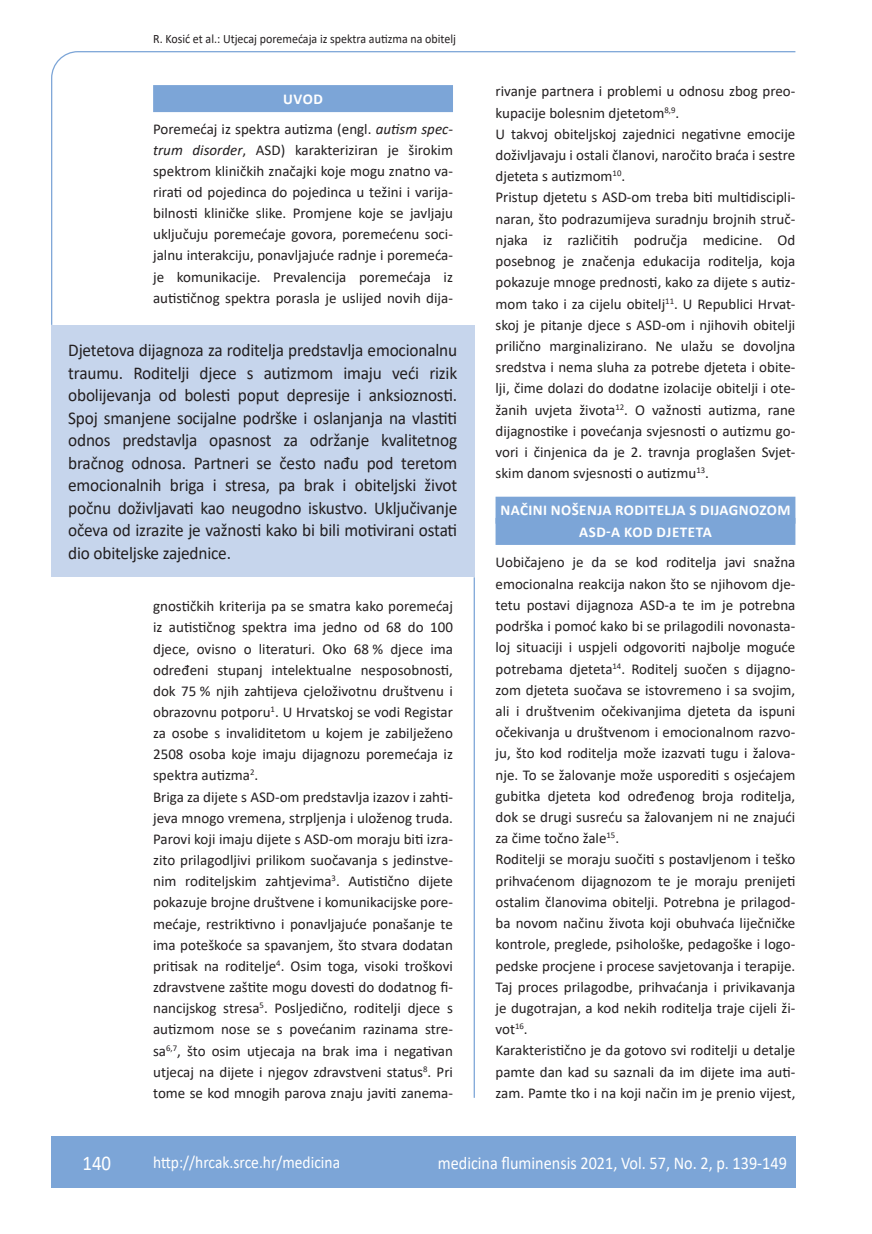
<style>
.page{position:relative;width:872px;height:1234px;background:#fff}
.page>*{position:absolute;margin:0;border:0;box-sizing:border-box;transform-origin:0 0}
.t1{font:21px "Calibri";color:#fff;scale:.9 1}
.anterfile{font:18px/22.5px "Calibri";letter-spacing:-.01em;color:#231f20;text-align:justify;scale:.96 1}
.t2{font:18px "Calibri";color:#fff;scale:.9 1}
.t3{font:17.25px "Calibri";color:#fff;scale:.9 1}
.osnovni_tekst{font:15px/21.1px "Calibri";color:#231f20;text-align:justify}
.naslov_ruler{font:700 15px "Calibri";letter-spacing:.03em;color:#fff}
.glava{font:12.75px "Calibri";color:#231f20;scale:.94 1}
.s1{font-style:italic}
</style>
<div class="page">
<svg style="left:51px;top:51px;width:745px;height:275px"></svg>
<hr style="left:473px;top:577px;width:2px;height:520px;background:#7ca5d7">
<div style="left:51px;top:1135px;width:744px;height:51px;background:#7ca5d7"></div>
<div style="left:153px;top:85px;width:300px;height:27px;background:#7ca5d7"></div>
<div style="left:495px;top:496px;width:300px;height:27px;background:#7ca5d7"></div>
<div style="left:495px;top:518px;width:300px;height:27px;background:#7ca5d7"></div>
<div style="left:51px;top:325px;width:423px;height:252px;background:#c6d5ec"></div>
<p class="glava" style="left:153px;top:29px;width:324px">R. Kosić et al.: Utjecaj poremećaja iz spektra autizma na obitelj</p>
<p class="naslov_ruler" style="left:283px;top:88px;width:41px">UVOD</p>
<p class="osnovni_tekst" style="left:153px;top:118px;width:301px">Poremećaj iz spektra autizma (engl. <span class="s1">autism spec&shy;trum disorder</span>, ASD) karakteriziran je širokim spektrom kliničkih značajki koje mogu znatno va&shy;rirati od pojedinca do pojedinca u težini i varija&shy;bilnosti kliničke slike. Promjene koje se javljaju uključuju poremećaje govora, poremećenu soci&shy;jalnu interakciju, ponavljajuće radnje i poremeća&shy;je komunikacije. Prevalencija poremećaja iz autističnog spektra porasla je uslijed novih dija-</p>
<p class="anterfile" style="left:68px;top:338px;width:407px">Djetetova dijagnoza za roditelja predstavlja emocionalnu traumu. Roditelji djece s autizmom imaju veći rizik obolijevanja od bolesti poput depresije i anksioznosti.<br>Spoj smanjene socijalne podrške i oslanjanja na vlastiti odnos predstavlja opasnost za održanje kvalitetnog bračnog odnosa. Partneri se često nađu pod teretom emocionalnih briga i stresa, pa brak i obiteljski život počnu doživljavati kao neugodno iskustvo. Uključivanje očeva od izrazite je važnosti kako bi bili motivirani ostati dio obiteljske zajednice.</p>
<p class="osnovni_tekst" style="left:153px;top:595px;width:301px">gnostičkih kriterija pa se smatra kako poremećaj iz autističnog spektra ima jedno od 68 do 100 djece, ovisno o literaturi. Oko 68 % djece ima određeni stupanj intelektualne nesposobnosti, dok 75 % njih zahtijeva cjeloživotnu društvenu i obrazovnu potporu<sup>1</sup>. U Hrvatskoj se vodi Registar za osobe s invaliditetom u kojem je zabilježeno 2508 osoba koje imaju dijagnozu poremećaja iz spektra autizma<sup>2</sup>.</p>
<p class="osnovni_tekst" style="left:153px;top:785px;width:301px">Briga za dijete s ASD-om predstavlja izazov i zahti&shy;jeva mnogo vremena, strpljenja i uloženog truda.<br>Parovi koji imaju dijete s ASD-om moraju biti izra&shy;zito prilagodljivi prilikom suočavanja s jedinstve&shy;nim roditeljskim zahtjevima<sup>3</sup>. Autistično dijete pokazuje brojne društvene i komunikacijske pore&shy;mećaje, restriktivno i ponavljajuće ponašanje te ima poteškoće sa spavanjem, što stvara dodatan pritisak na roditelje<sup>4</sup>. Osim toga, visoki troškovi zdravstvene zaštite mogu dovesti do dodatnog fi&shy;nancijskog stresa<sup>5</sup>. Posljedično, roditelji djece s autizmom nose se s povećanim razinama stre&shy;sa<sup>6,7</sup>, što osim utjecaja na brak ima i negativan utjecaj na dijete i njegov zdravstveni status<sup>8</sup>. Pri tome se kod mnogih parova znaju javiti zanema-</p>
<p class="osnovni_tekst" style="left:495px;top:80px;width:301px">rivanje partnera i problemi u odnosu zbog preo&shy;kupacije bolesnim djetetom<sup>8,9</sup>.</p>
<p class="osnovni_tekst" style="left:495px;top:123px;width:301px">U takvoj obiteljskoj zajednici negativne emocije doživljavaju i ostali članovi, naročito braća i sestre djeteta s autizmom<sup>10</sup>.</p>
<p class="osnovni_tekst" style="left:495px;top:186px;width:301px">Pristup djetetu s ASD-om treba biti multidiscipli&shy;naran, što podrazumijeva suradnju brojnih struč&shy;njaka iz različitih područja medicine. Od posebnog je značenja edukacija roditelja, koja pokazuje mnoge prednosti, kako za dijete s autiz&shy;mom tako i za cijelu obitelj<sup>11</sup>. U Republici Hrvat&shy;skoj je pitanje djece s ASD-om i njihovih obitelji prilično marginalizirano. Ne ulažu se dovoljna sredstva i nema sluha za potrebe djeteta i obite&shy;lji, čime dolazi do dodatne izolacije obitelji i ote&shy;žanih uvjeta života<sup>12</sup>. O važnosti autizma, rane dijagnostike i povećanja svjesnosti o autizmu go&shy;vori i činjenica da je 2. travnja proglašen Svjet&shy;skim danom svjesnosti o autizmu<sup>13</sup>.</p>
<p class="naslov_ruler" style="left:500px;top:500px;width:292px">NAČINI NOŠENJA RODITELJA S DIJAGNOZOM</p>
<p class="naslov_ruler" style="left:579px;top:521px;width:134px">ASD-A KOD DJETETA</p>
<p class="osnovni_tekst" style="left:495px;top:551px;width:301px">Uobičajeno je da se kod roditelja javi snažna emocionalna reakcija nakon što se njihovom dje&shy;tetu postavi dijagnoza ASD-a te im je potrebna podrška i pomoć kako bi se prilagodili novonasta&shy;loj situaciji i uspjeli odgovoriti najbolje moguće potrebama djeteta<sup>14</sup>. Roditelj suočen s dijagno&shy;zom djeteta suočava se istovremeno i sa svojim, ali i društvenim očekivanjima djeteta da ispuni očekivanja u društvenom i emocionalnom razvo&shy;ju, što kod roditelja može izazvati tugu i žalova&shy;nje. To se žalovanje može usporediti s osjećajem gubitka djeteta kod određenog broja roditelja, dok se drugi susreću sa žalovanjem ni ne znajući za čime točno žale<sup>15</sup>.</p>
<p class="osnovni_tekst" style="left:495px;top:848px;width:301px">Roditelji se moraju suočiti s postavljenom i teško prihvaćenom dijagnozom te je moraju prenijeti ostalim članovima obitelji. Potrebna je prilagod&shy;ba novom načinu života koji obuhvaća liječničke kontrole, preglede, psihološke, pedagoške i logo&shy;pedske procjene i procese savjetovanja i terapije.<br>Taj proces prilagodbe, prihvaćanja i privikavanja je dugotrajan, a kod nekih roditelja traje cijeli ži&shy;vot<sup>16</sup>.</p>
<p class="osnovni_tekst" style="left:495px;top:1039px;width:301px">Karakteristično je da gotovo svi roditelji u detalje pamte dan kad su saznali da im dijete ima auti&shy;zam. Pamte tko i na koji način im je prenio vijest,</p>
<p class="t1" style="left:82px;top:1147px;width:33px">140</p>
<p class="t3" style="left:153px;top:1149px;width:209px">http://hrcak.srce.hr/medicina</p>
<p class="t2" style="left:438px;top:1149px;width:389px">medicina fluminensis 2021, Vol. 57, No. 2, p. 139-149</p>
</div>
